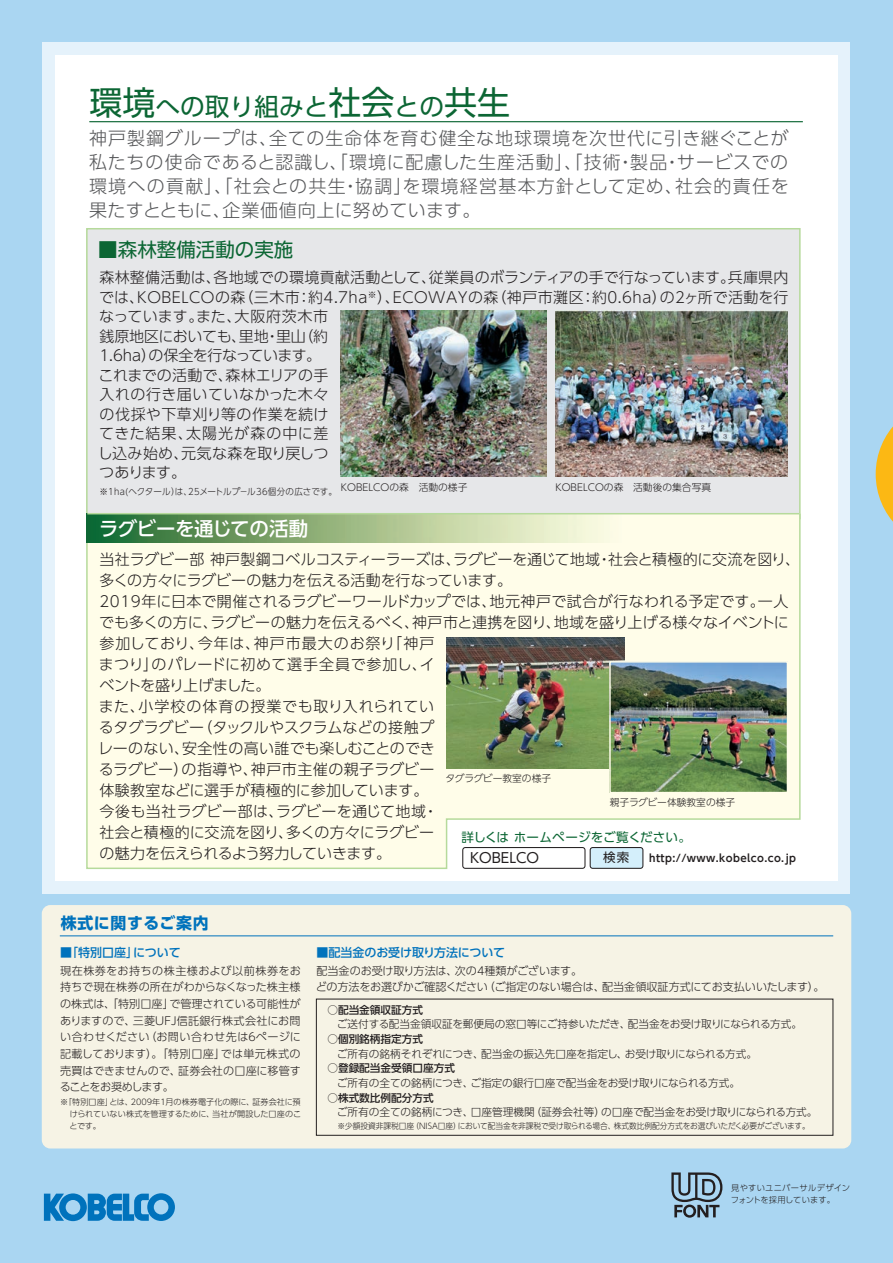
<style>
.page{position:relative;width:893px;height:1263px;background:#aad6f2}
.page>*{position:absolute;margin:0;border:0;box-sizing:border-box;transform-origin:0 0}
.t1{font:24.75px "UD Shin Go Pr 6";color:#0c6634}
.t2{font:500 19.5px "UD Shin Go Pr 6";letter-spacing:-.02em;color:#fff}
.t3{font:19.5px "UD Shin Go Pr 6";color:#0c6634}
.t4{font:300 18px/24px "UD Shin Go Pr 6";letter-spacing:.045em;color:#57585a;text-align:justify}
.t5{font:700 15.9px "UD Shin Go Pr 6";letter-spacing:.045em;color:#0072bc}
.t6{font:300 15px/21px "UD Shin Go Pr 6";letter-spacing:.01em;color:#231f20}
.t7{font:13.8px "UD Shin Go Pr 6";color:#231f20}
.t8{font:12.6px "UD Shin Go Pr 6";letter-spacing:.01em;color:#0c6634}
.t9{font:12.45px "UD Shin Go Pr 6";color:#231f20}
.t10{font:500 12px "UD Shin Go Pr 6";letter-spacing:-.005em;color:#0072bc}
.t11{font:300 11.1px/16.6px "UD Shin Go Pr 6";letter-spacing:-.005em;color:#231f20;text-align:justify}
.t12{font:300 10.65px "UD Shin Go Pr 6";letter-spacing:-.01em;color:#231f20}
.t13{font:500 10.65px "UD Shin Go Pr 6";color:#231f20}
.t14{font:700 10.35px "UD Shin Go Pr 6 De";letter-spacing:.04em;color:#231f20}
.t15{font:300 9.75px "UD Shin Go Pr 6";color:#231f20}
.t16{font:300 9px "UD Shin Go Pr 6";letter-spacing:.02em;color:#231f20;scale:.95 1}
.t17{font:300 8.25px/11.2px "UD Shin Go Pr 6";letter-spacing:.025em;color:#231f20}
.t18{font:300 8.1px/11.9px "UD Shin Go Pr 6";color:#231f20;text-align:justify}
.t19{font:300 8.1px "UD Shin Go Pr 6";color:#231f20;scale:.95 1}
.s1{font-size:33px}
</style>
<div class="page">
<svg style="left:44px;top:1193px;width:131px;height:28px"></svg>
<svg style="left:671px;top:1172px;width:51px;height:46px"></svg>
<div style="left:43px;top:43px;width:807px;height:851px;background:#e5f2fb"></div>
<div style="left:55px;top:55px;width:783px;height:826px;background:#fff"></div>
<div style="left:87px;top:229px;width:713px;height:290px;background:#e6e7e9"></div>
<div style="left:42px;top:905px;width:809px;height:243px;background:#f6f3e5;border-radius:9px"></div>
<hr style="left:60px;top:935px;width:773px;height:1px;background:#0072bc">
<svg style="left:86px;top:512px;width:715px;height:357px;background:#fdfbe9"></svg>
<img style="left:87px;top:514px;width:534px;height:29px">
<img style="left:447px;top:637px;width:177px;height:131px">
<img style="left:612px;top:664px;width:173px;height:126px">
<div style="left:609px;top:661px;width:179px;height:132px;border:2px solid #fffde9"></div>
<hr style="left:89px;top:121px;width:714px;height:1px;background:#0c6634">
<hr style="left:87px;top:513px;width:712px;height:1px;background:#b6da9b">
<img style="left:341px;top:311px;width:205px;height:165px">
<img style="left:555px;top:311px;width:232px;height:165px">
<svg style="left:876px;top:426px;width:17px;height:96px"></svg>
<h1 class="t1" style="left:89px;top:87px;width:422px"><span class="s1">環境</span>への取り組みと<span class="s1">社会</span>との<span class="s1">共生</span></h1>
<p class="t4" style="left:89px;top:125px;width:701px">神戸製鋼グループは、全ての生命体を育む健全な地球環境を次世代に引き継ぐことが私たちの使命であると認識し、「環境に配慮した生産活動」、「技術・製品・サービスでの環境への貢献」、「社会との共生・協調」を環境経営基本方針として定め、社会的責任を果たすとともに、企業価値向上に努めています。</p>
<h2 class="t3" style="left:98px;top:234px;width:197px">■森林整備活動の実施</h2>
<p class="t6" style="left:98px;top:267px;width:692px;line-height:19.5px">森林整備活動は、各地域での環境貢献活動として、従業員のボランティアの手で行なっています。兵庫県内では、KOBELCOの森（三木市：約4.7ha<sup>※</sup>）、ECOWAYの森（神戸市灘区：約0.6ha）の2ヶ所で活動を行なっています。また、大阪府茨木市<br>銭原地区においても、里地・里山（約<br>1.6ha）の保全を行なっています。<br>これまでの活動で、森林エリアの手<br>入れの行き届いていなかった木々<br>の伐採や下草刈り等の作業を続け<br>てきた結果、太陽光が森の中に差<br>し込み始め、元気な森を取り戻しつ<br>つあります。</p>
<p class="t16" style="left:99px;top:485px;width:389px">※1ha(ヘクタール）は、25メートルプ－ル36個分の広さです。 <sup>KOBELCOの森　活動の様子</sup></p>
<p class="t15" style="left:555px;top:479px;width:157px">KOBELCOの森　活動後の集合写真</p>
<h2 class="t2" style="left:99px;top:513px;width:211px">ラグビーを通じての活動</h2>
<p class="t6" style="left:98px;top:548px;width:703px">当社ラグビー部 神戸製鋼コベルコスティーラーズは、ラグビーを通じて地域・社会と積極的に交流を図り、多くの方々にラグビーの魅力を伝える活動を行なっています。<br>2019年に日本で開催されるラグビーワールドカップでは、地元神戸で試合が行なわれる予定です。一人でも多くの方に、ラグビーの魅力を伝えるべく、神戸市と連携を図り、地域を盛り上げる様々なイベントに参加しており、今年は、神戸市最大のお祭り「神戸<br>まつり」のパレードに初めて選手全員で参加し、イ<br>ベントを盛り上げました。<br>また、小学校の体育の授業でも取り入れられてい<br>るタグラグビー（タックルやスクラムなどの接触プ<br>レーのない、安全性の高い誰でも楽しむことのでき<br>るラグビー）の指導や、神戸市主催の親子ラグビー<br>体験教室などに選手が積極的に参加しています。<br>今後も当社ラグビー部は、ラグビーを通じて地域・<br>社会と積極的に交流を図り、多くの方々にラグビー<br>の魅力を伝えられるよう努力していきます。</p>
<p class="t15" style="left:446px;top:770px;width:107px">タグラグビー教室の様子</p>
<p class="t15" style="left:610px;top:794px;width:127px">親子ラグビー体験教室の様子</p>
<p class="t8" style="left:462px;top:827px;width:231px">詳しくはホームページをご覧ください。</p>
<p class="t7" style="left:470px;top:847px;width:70px">KOBELCO</p>
<p class="t9" style="left:603px;top:848px;width:28px">検索</p>
<p class="t14" style="left:649px;top:850px;width:148px">http://www.kobelco.co.jp</p>
<p class="t5" style="left:61px;top:910px;width:150px">株式に関するご案内</p>
<p class="t10" style="left:60px;top:943px;width:122px">■「特別口座」について</p>
<p class="t11" style="left:60px;top:962px;width:243px">現在株券をお持ちの株主様および以前株券をお持ちで現在株券の所在がわからなくなった株主様の株式は、「特別口座」で管理されている可能性がありますので、三菱UFJ信託銀行株式会社にお問い合わせください（お問い合わせ先は6ページに記載しております）。「特別口座」では単元株式の売買はできませんので、証券会社の口座に移管することをお奨めします。</p>
<p class="t18" style="left:70px;top:1096px;width:233px;text-indent:-10px">※「特別口座」とは、2009年1月の株券電子化の際に、証券会社に預けられていない株式を管理するために、当社が開設した口座のことです。</p>
<p class="t10" style="left:316px;top:943px;width:190px">■配当金のお受け取り方法について</p>
<p class="t11" style="left:316px;top:962px;width:510px">配当金のお受け取り方法は、次の4種類がございます。<br>どの方法をお選びかご確認ください（ご指定のない場合は、配当金領収証方式にてお支払いいたします）。</p>
<p class="t13" style="left:327px;top:1001px;width:97px">○配当金領収証方式</p>
<p class="t12" style="left:337px;top:1015px;width:467px">ご送付する配当金領収証を郵便局の窓口等にご持参いただき、配当金をお受け取りになられる方式。</p>
<p class="t13" style="left:327px;top:1030px;width:97px">○個別銘柄指定方式</p>
<p class="t12" style="left:337px;top:1045px;width:422px">ご所有の銘柄それぞれにつき、配当金の振込先口座を指定し、お受け取りになられる方式。</p>
<p class="t13" style="left:327px;top:1060px;width:129px">○登録配当金受領口座方式</p>
<p class="t12" style="left:337px;top:1074px;width:405px">ご所有の全ての銘柄につき、ご指定の銀行口座で配当金をお受け取りになられる方式。</p>
<p class="t13" style="left:327px;top:1089px;width:108px">○株式数比例配分方式</p>
<p class="t12" style="left:337px;top:1104px;width:482px">ご所有の全ての銘柄につき、口座管理機関（証券会社等）の口座で配当金をお受け取りになられる方式。</p>
<p class="t19" style="left:337px;top:1119px;width:499px">※少額投資非課税口座（NISA口座）において配当金を非課税で受け取られる場合、株式数比例配分方式をお選びいただく必要がございます。</p>
<p class="t17" style="left:731px;top:1182px;width:121px">見やすいユニバーサルデザインフォントを採用しています。</p>
</div>
